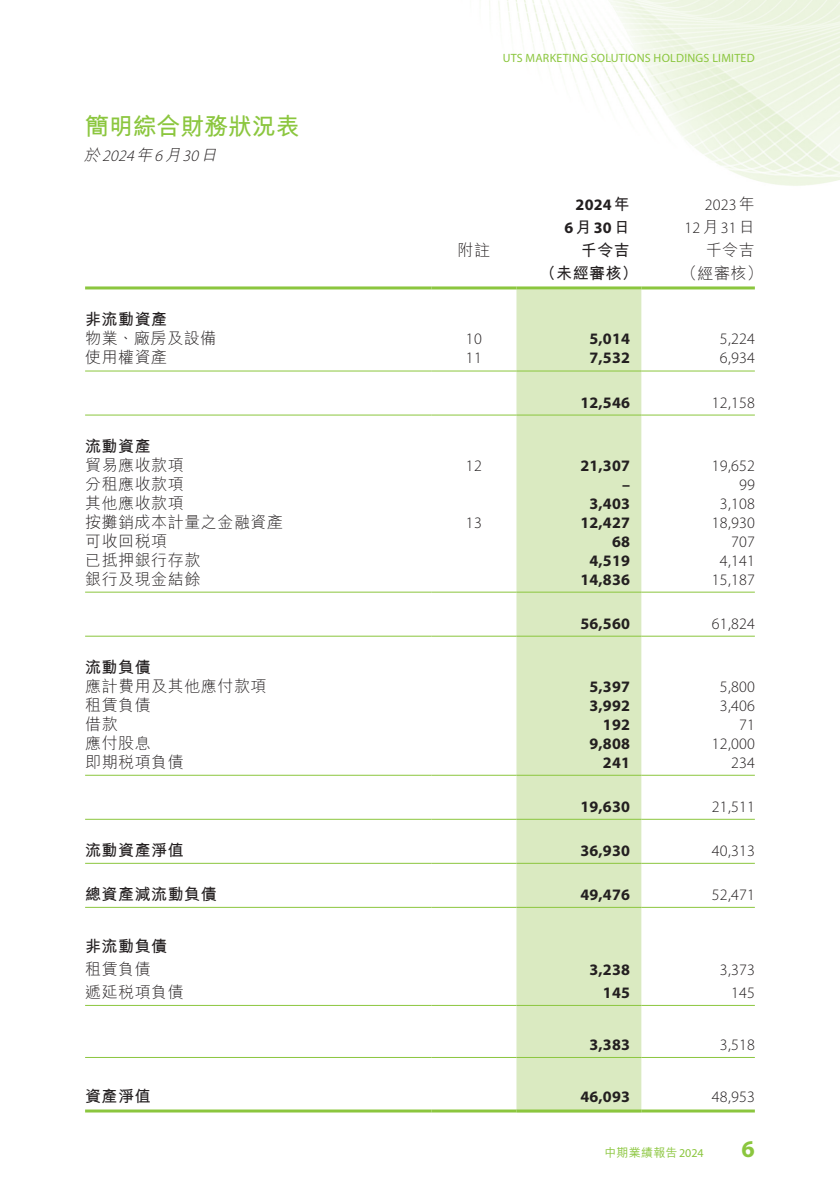
<style>
.page{position:relative;width:840px;height:1191px;background:#fff}
.page>*{position:absolute;margin:0;border:0;box-sizing:border-box;transform-origin:0 0}
._000_Big_Head{font:700 24px "M Hei HK";letter-spacing:-.01em;color:#8bc63e}
.t1{font:700 24px "Myriad Pro";color:#8bc63e}
._50_Table_txt{font:300 16px "Myriad Pro";letter-spacing:.015em;color:#231f20}
._50_Table_txt-2{font:700 16px "Myriad Pro";letter-spacing:.01em;color:#231f20}
._50_Table_txt-3{font:300 16px "M Hei HK";letter-spacing:.035em;color:#231f20}
._50_Table_txt-4{font:700 16px "M Hei HK";letter-spacing:.03em;color:#231f20}
._00_txt{font:italic 300 16px "Myriad Pro";color:#231f20}
.t2{font:12px "Myriad Pro";letter-spacing:.02em;color:#8bc63e}
.t3{font:500 12px "M Hei HK";letter-spacing:.02em;color:#8bc63e}
.s1{font-family:"M Hei HK"}
.s2{font-family:"Myriad Pro";font-weight:400}
</style>
<div class="page">
<img style="left:85px;top:0;width:754px;height:1113px">
<svg style="left:516px;top:289px;width:125px;height:820px;background:#dcebc5"></svg>
<hr style="left:85px;top:286px;width:346px;height:3px;background:#8bc63e">
<hr style="left:431px;top:286px;width:85px;height:3px;background:#8bc63e">
<hr style="left:516px;top:286px;width:125px;height:3px;background:#8bc63e">
<hr style="left:641px;top:286px;width:113px;height:3px;background:#8bc63e">
<hr style="left:85px;top:370px;width:346px;height:1px;background:#8bc63e">
<hr style="left:431px;top:370px;width:85px;height:1px;background:#8bc63e">
<hr style="left:516px;top:370px;width:125px;height:1px;background:#8bc63e">
<hr style="left:641px;top:370px;width:113px;height:1px;background:#8bc63e">
<hr style="left:85px;top:414px;width:346px;height:1px;background:#8bc63e">
<hr style="left:431px;top:414px;width:85px;height:1px;background:#8bc63e">
<hr style="left:516px;top:414px;width:125px;height:1px;background:#8bc63e">
<hr style="left:641px;top:414px;width:113px;height:1px;background:#8bc63e">
<hr style="left:85px;top:591px;width:346px;height:1px;background:#8bc63e">
<hr style="left:431px;top:591px;width:85px;height:1px;background:#8bc63e">
<hr style="left:516px;top:591px;width:125px;height:1px;background:#8bc63e">
<hr style="left:641px;top:591px;width:113px;height:1px;background:#8bc63e">
<hr style="left:85px;top:635px;width:346px;height:1px;background:#8bc63e">
<hr style="left:431px;top:635px;width:85px;height:1px;background:#8bc63e">
<hr style="left:516px;top:635px;width:125px;height:1px;background:#8bc63e">
<hr style="left:641px;top:635px;width:113px;height:1px;background:#8bc63e">
<hr style="left:85px;top:774px;width:346px;height:1px;background:#8bc63e">
<hr style="left:431px;top:774px;width:85px;height:1px;background:#8bc63e">
<hr style="left:516px;top:774px;width:125px;height:1px;background:#8bc63e">
<hr style="left:641px;top:774px;width:113px;height:1px;background:#8bc63e">
<hr style="left:85px;top:818px;width:346px;height:1px;background:#8bc63e">
<hr style="left:431px;top:818px;width:85px;height:1px;background:#8bc63e">
<hr style="left:516px;top:818px;width:125px;height:1px;background:#8bc63e">
<hr style="left:641px;top:818px;width:113px;height:1px;background:#8bc63e">
<hr style="left:85px;top:862px;width:346px;height:1px;background:#8bc63e">
<hr style="left:431px;top:862px;width:85px;height:1px;background:#8bc63e">
<hr style="left:516px;top:862px;width:125px;height:1px;background:#8bc63e">
<hr style="left:641px;top:862px;width:113px;height:1px;background:#8bc63e">
<hr style="left:85px;top:906px;width:346px;height:1px;background:#8bc63e">
<hr style="left:431px;top:906px;width:85px;height:1px;background:#8bc63e">
<hr style="left:516px;top:906px;width:125px;height:1px;background:#8bc63e">
<hr style="left:641px;top:906px;width:113px;height:1px;background:#8bc63e">
<hr style="left:85px;top:1005px;width:346px;height:1px;background:#8bc63e">
<hr style="left:431px;top:1005px;width:85px;height:1px;background:#8bc63e">
<hr style="left:516px;top:1005px;width:125px;height:1px;background:#8bc63e">
<hr style="left:641px;top:1005px;width:113px;height:1px;background:#8bc63e">
<hr style="left:85px;top:1057px;width:346px;height:1px;background:#8bc63e">
<hr style="left:431px;top:1057px;width:85px;height:1px;background:#8bc63e">
<hr style="left:516px;top:1057px;width:125px;height:1px;background:#8bc63e">
<hr style="left:641px;top:1057px;width:113px;height:1px;background:#8bc63e">
<hr style="left:85px;top:1109px;width:346px;height:3px;background:#8bc63e">
<hr style="left:431px;top:1109px;width:85px;height:3px;background:#8bc63e">
<hr style="left:516px;top:1109px;width:125px;height:3px;background:#8bc63e">
<hr style="left:641px;top:1109px;width:113px;height:3px;background:#8bc63e">
<p class="t2" style="left:502px;top:51px;width:253px">UTS MARKETING SOLUTIONS HOLDINGS LIMITED</p>
<p class="_000_Big_Head" style="left:85px;top:109px;width:216px">簡明綜合財務狀況表</p>
<p class="_00_txt" style="left:84px;top:146px;width:138px"><span class="s1">於</span>2024<span class="s1">年</span>6<span class="s1">月</span>30<span class="s1">日</span></p>
<p class="_50_Table_txt-3" style="left:457px;top:242px;width:34px">附註</p>
<p class="_50_Table_txt-2" style="left:575px;top:194px;width:56px">2024<span class="s1">年</span></p>
<p class="_50_Table_txt-2" style="left:564px;top:217px;width:67px">6<span class="s1">月</span>30<span class="s1">日</span></p>
<p class="_50_Table_txt-4" style="left:580px;top:238px;width:51px">千令吉</p>
<p class="_50_Table_txt" style="left:704px;top:195px;width:52px">2023<span class="s1">年</span></p>
<p class="_50_Table_txt" style="left:684px;top:218px;width:72px">12<span class="s1">月</span>31<span class="s1">日</span></p>
<p class="_50_Table_txt-3" style="left:705px;top:242px;width:51px">千令吉</p>
<p class="_50_Table_txt-4" style="left:539px;top:261px;width:99px">（未經審核）</p>
<p class="_50_Table_txt-3" style="left:681px;top:265px;width:83px">（經審核(</p>
<p class="_50_Table_txt-4" style="left:85px;top:308px;width:84px">非流動資產</p>
<p class="_50_Table_txt-3" style="left:85px;top:330px;width:133px">物業、廠房及設備</p>
<p class="_50_Table_txt" style="left:465px;top:329px;width:17px">10</p>
<p class="_50_Table_txt-2" style="left:589px;top:328px;width:42px">5,014</p>
<p class="_50_Table_txt" style="left:719px;top:329px;width:36px">5,224</p>
<p class="_50_Table_txt-3" style="left:85px;top:349px;width:84px">使用權資產</p>
<p class="_50_Table_txt" style="left:465px;top:348px;width:17px">11</p>
<p class="_50_Table_txt-2" style="left:589px;top:347px;width:42px">7,532</p>
<p class="_50_Table_txt" style="left:719px;top:348px;width:36px">6,934</p>
<p class="_50_Table_txt-2" style="left:580px;top:392px;width:51px">12,546</p>
<p class="_50_Table_txt" style="left:711px;top:392px;width:44px">12,158</p>
<p class="_50_Table_txt-4" style="left:85px;top:434px;width:67px">流動資產</p>
<p class="_50_Table_txt-3" style="left:85px;top:456px;width:100px">貿易應收款項</p>
<p class="_50_Table_txt" style="left:465px;top:455px;width:17px">12</p>
<p class="_50_Table_txt-2" style="left:580px;top:455px;width:51px">21,307</p>
<p class="_50_Table_txt" style="left:711px;top:455px;width:44px">19,652</p>
<p class="_50_Table_txt-3" style="left:85px;top:475px;width:100px">分租應收款項</p>
<p class="_50_Table_txt-2" style="left:621px;top:474px;width:9px">–</p>
<p class="_50_Table_txt" style="left:738px;top:474px;width:17px">99</p>
<p class="_50_Table_txt-3" style="left:85px;top:494px;width:100px">其他應收款項</p>
<p class="_50_Table_txt-2" style="left:589px;top:493px;width:42px">3,403</p>
<p class="_50_Table_txt" style="left:719px;top:493px;width:36px">3,108</p>
<p class="_50_Table_txt-3" style="left:85px;top:513px;width:199px">按攤銷成本計量之金融資產</p>
<p class="_50_Table_txt" style="left:465px;top:512px;width:17px">13</p>
<p class="_50_Table_txt-2" style="left:580px;top:512px;width:51px">12,427</p>
<p class="_50_Table_txt" style="left:711px;top:512px;width:44px">18,930</p>
<p class="_50_Table_txt-3" style="left:85px;top:532px;width:84px">可收回稅項</p>
<p class="_50_Table_txt-2" style="left:611px;top:531px;width:19px">68</p>
<p class="_50_Table_txt" style="left:730px;top:531px;width:25px">707</p>
<p class="_50_Table_txt-3" style="left:85px;top:551px;width:117px">已抵押銀行存款</p>
<p class="_50_Table_txt-2" style="left:589px;top:550px;width:42px">4,519</p>
<p class="_50_Table_txt" style="left:719px;top:550px;width:36px">4,141</p>
<p class="_50_Table_txt-3" style="left:85px;top:570px;width:117px">銀行及現金結餘</p>
<p class="_50_Table_txt-2" style="left:580px;top:569px;width:51px">14,836</p>
<p class="_50_Table_txt" style="left:711px;top:569px;width:44px">15,187</p>
<p class="_50_Table_txt-2" style="left:580px;top:613px;width:51px">56,560</p>
<p class="_50_Table_txt" style="left:711px;top:613px;width:44px">61,824</p>
<p class="_50_Table_txt-4" style="left:85px;top:655px;width:67px">流動負債</p>
<p class="_50_Table_txt-3" style="left:85px;top:677px;width:183px">應計費用及其他應付款項</p>
<p class="_50_Table_txt-2" style="left:589px;top:676px;width:42px">5,397</p>
<p class="_50_Table_txt" style="left:719px;top:676px;width:36px">5,800</p>
<p class="_50_Table_txt-3" style="left:85px;top:696px;width:67px">租賃負債</p>
<p class="_50_Table_txt-2" style="left:589px;top:695px;width:42px">3,992</p>
<p class="_50_Table_txt" style="left:719px;top:695px;width:36px">3,406</p>
<p class="_50_Table_txt-3" style="left:85px;top:715px;width:34px">借款</p>
<p class="_50_Table_txt-2" style="left:602px;top:714px;width:29px">192</p>
<p class="_50_Table_txt" style="left:738px;top:714px;width:17px">71</p>
<p class="_50_Table_txt-3" style="left:85px;top:734px;width:67px">應付股息</p>
<p class="_50_Table_txt-2" style="left:589px;top:733px;width:42px">9,808</p>
<p class="_50_Table_txt" style="left:711px;top:733px;width:44px">12,000</p>
<p class="_50_Table_txt-3" style="left:85px;top:753px;width:100px">即期稅項負債</p>
<p class="_50_Table_txt-2" style="left:602px;top:752px;width:29px">241</p>
<p class="_50_Table_txt" style="left:730px;top:752px;width:25px">234</p>
<p class="_50_Table_txt-2" style="left:580px;top:796px;width:51px">19,630</p>
<p class="_50_Table_txt" style="left:711px;top:796px;width:44px">21,511</p>
<p class="_50_Table_txt-4" style="left:85px;top:838px;width:100px">流動資產淨值</p>
<p class="_50_Table_txt-2" style="left:580px;top:840px;width:51px">36,930</p>
<p class="_50_Table_txt" style="left:711px;top:840px;width:44px">40,313</p>
<p class="_50_Table_txt-4" style="left:85px;top:882px;width:133px">總資產減流動負債</p>
<p class="_50_Table_txt-4" style="left:85px;top:934px;width:84px">非流動負債</p>
<p class="_50_Table_txt-2" style="left:580px;top:884px;width:51px">49,476</p>
<p class="_50_Table_txt" style="left:711px;top:884px;width:44px">52,471</p>
<p class="_50_Table_txt-3" style="left:85px;top:960px;width:67px">租賃負債</p>
<p class="_50_Table_txt-2" style="left:589px;top:959px;width:42px">3,238</p>
<p class="_50_Table_txt" style="left:719px;top:960px;width:36px">3,373</p>
<p class="_50_Table_txt-3" style="left:85px;top:983px;width:100px">遞延稅項負債</p>
<p class="_50_Table_txt-2" style="left:602px;top:982px;width:29px">145</p>
<p class="_50_Table_txt" style="left:730px;top:983px;width:25px">145</p>
<p class="_50_Table_txt-2" style="left:589px;top:1034px;width:42px">3,383</p>
<p class="_50_Table_txt" style="left:719px;top:1035px;width:36px">3,518</p>
<p class="_50_Table_txt-4" style="left:85px;top:1084px;width:67px">資產淨值</p>
<p class="_50_Table_txt-2" style="left:580px;top:1086px;width:51px">46,093</p>
<p class="_50_Table_txt" style="left:711px;top:1087px;width:44px">48,953</p>
<p class="t3" style="left:604px;top:1144px;width:101px">中期業績報告<span class="s2">2024</span></p>
<h1 class="t1" style="left:741px;top:1132px;width:15px">6</h1>
</div>
